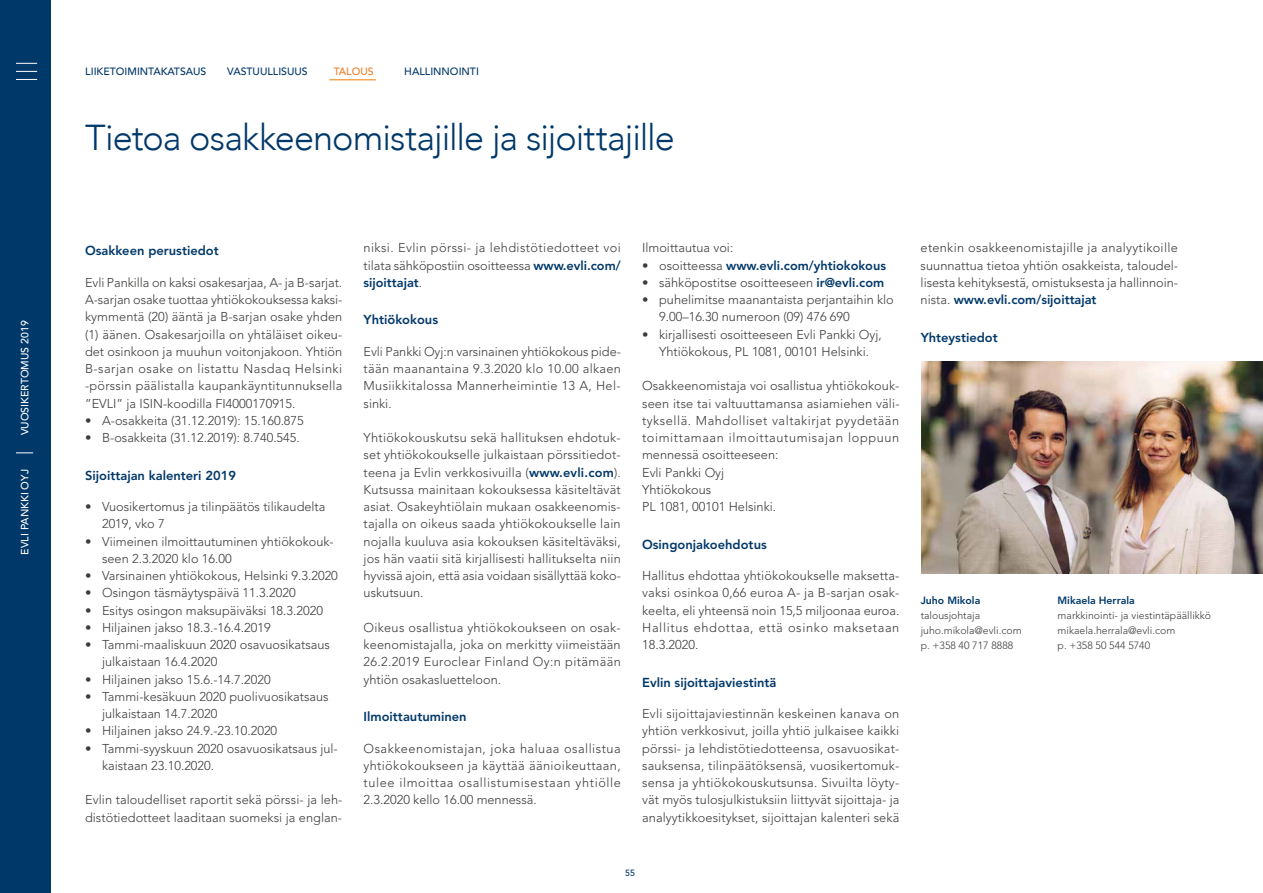
<style>
.page{position:relative;width:1263px;height:893px;background:#fff}
.page>*{position:absolute;margin:0;border:0;box-sizing:border-box;transform-origin:0 0}
.t1{font:300 36px "Avenir";letter-spacing:-.03em;color:#003869}
.t2{font:800 12.9px "Avenir LT Std";color:#003869}
.t3{font:300 12.75px/17.2px "Avenir LT Std";color:#3c3c3b;text-align:justify}
.t4{font:800 12.75px "Avenir LT Std";color:#003869}
.t5{font:300 10.5px/15px "Avenir LT Std";color:#3c3c3b}
.t6{font:500 10.5px "Avenir LT Std";color:#003869}
.t7{font:500 10.5px "Avenir LT Std";color:#fff}
.t8{font:800 10.5px "Avenir LT Std";color:#003869}
.t9{font:500 10.5px "Avenir LT Std";color:#f07e26}
.t10{font:500 9px "Avenir LT Std";color:#003869}
.s1{font-weight:800;color:#003869}
.s2{font-weight:300;color:#3c3c3b}
</style>
<div class="page">
<div style="left:0;top:0;width:51px;height:893px;background:#003869"></div>
<svg style="left:16px;top:453px;width:17px;height:1px"></svg>
<svg style="left:16px;top:79px;width:21px;height:1px"></svg>
<svg style="left:16px;top:63px;width:21px;height:1px"></svg>
<svg style="left:16px;top:71px;width:21px;height:1px"></svg>
<hr style="left:329px;top:79px;width:47px;height:1px;background:#ef7d00">
<img style="left:921px;top:361px;width:342px;height:212px">
<p class="t7" style="left:19px;top:435px;width:116px;rotate:-90deg">VUOSIKERTOMUS 2019</p>
<p class="t7" style="left:19px;top:555px;width:87px;rotate:-90deg">EVLI PANKKI OYJ</p>
<p class="t6" style="left:85px;top:65px;width:123px">LIIKETOIMINTAKATSAUS</p>
<p class="t6" style="left:227px;top:65px;width:82px">VASTUULLISUUS</p>
<p class="t6" style="left:404px;top:65px;width:76px">HALLINNOINTI</p>
<p class="t9" style="left:334px;top:65px;width:41px">TALOUS</p>
<h1 class="t1" style="left:85px;top:117px;width:591px">Tietoa osakkeenomistajille ja sijoittajille</h1>
<p class="t2" style="left:85px;top:243px;width:135px">Osakkeen perustiedot</p>
<p class="t3" style="left:85px;top:274px;width:259px">Evli Pankilla on kaksi osakesarjaa, A- ja B-sarjat.<br>A-sarjan osake tuottaa yhtiökokouksessa kaksi&shy;kymmentä (20) ääntä ja B-sarjan osake yhden (1) äänen. Osakesarjoilla on yhtäläiset oikeu&shy;det osinkoon ja muuhun voitonjakoon. Yhtiön B-sarjan osake on listattu Nasdaq Helsinki -pörssin päälistalla kaupankäyntitunnuksella ”EVLI” ja ISIN-koodilla FI4000170915.</p>
<p class="t3" style="left:85px;top:412px;width:220px">• A-osakkeita (31.12.2019): 15.160.875</p>
<p class="t3" style="left:85px;top:429px;width:216px">• B-osakkeita (31.12.2019): 8.740.545.</p>
<p class="t2" style="left:85px;top:467px;width:152px">Sijoittajan kalenteri 2019</p>
<p class="t3" style="left:102px;top:498px;width:225px;text-indent:-17px">• Vuosikertomus ja tilinpäätös tilikaudelta<br>2019, vko 7</p>
<p class="t3" style="left:102px;top:533px;width:233px;text-indent:-17px">• Viimeinen ilmoittautuminen yhtiökokouk&shy;seen 2.3.2020 klo 16.00</p>
<p class="t3" style="left:85px;top:567px;width:254px">• Varsinainen yhtiökokous, Helsinki 9.3.2020</p>
<p class="t3" style="left:85px;top:584px;width:212px">• Osingon täsmäytyspäivä 11.3.2020</p>
<p class="t3" style="left:85px;top:602px;width:239px">• Esitys osingon maksupäiväksi 18.3.2020</p>
<p class="t3" style="left:85px;top:619px;width:187px">• Hiljainen jakso 18.3.-16.4.2019</p>
<p class="t3" style="left:102px;top:636px;width:229px;text-indent:-17px">• Tammi-maaliskuun 2020 osavuosikatsaus julkaistaan 16.4.2020</p>
<p class="t3" style="left:85px;top:671px;width:187px">• Hiljainen jakso 15.6.-14.7.2020</p>
<p class="t3" style="left:102px;top:688px;width:228px;text-indent:-17px">• Tammi-kesäkuun 2020 puolivuosikatsaus julkaistaan 14.7.2020</p>
<p class="t3" style="left:85px;top:722px;width:194px">• Hiljainen jakso 24.9.-23.10.2020</p>
<p class="t3" style="left:102px;top:740px;width:237px;text-indent:-17px">• Tammi-syyskuun 2020 osavuosikatsaus jul&shy;kaistaan 23.10.2020.</p>
<p class="t3" style="left:85px;top:791px;width:259px">Evlin taloudelliset raportit sekä pörssi- ja leh&shy;distötiedotteet laaditaan suomeksi ja englan-</p>
<p class="t3" style="left:364px;top:239px;width:259px">niksi. Evlin pörssi- ja lehdistötiedotteet voi tilata sähköpostiin osoitteessa <span class="s1">www.evli.com/ sijoittajat</span>.</p>
<p class="t2" style="left:364px;top:312px;width:76px">Yhtiökokous</p>
<p class="t3" style="left:364px;top:343px;width:259px">Evli Pankki Oyj:n varsinainen yhtiökokous pide&shy;tään maanantaina 9.3.2020 klo 10.00 alkaen Musiikkitalossa Mannerheimintie 13 A, Hel&shy;sinki.</p>
<p class="t3" style="left:364px;top:429px;width:259px">Yhtiökokouskutsu sekä hallituksen ehdotuk&shy;set yhtiökokoukselle julkaistaan pörssitiedot&shy;teena ja Evlin verkkosivuilla (<span class="s1">www.evli.com</span>).<br>Kutsussa mainitaan kokouksessa käsiteltävät asiat. Osakeyhtiölain mukaan osakkeenomis&shy;tajalla on oikeus saada yhtiökokoukselle lain nojalla kuuluva asia kokouksen käsiteltäväksi, jos hän vaatii sitä kirjallisesti hallitukselta niin hyvissä ajoin, että asia voidaan sisällyttää koko&shy;uskutsuun.</p>
<p class="t3" style="left:364px;top:619px;width:259px">Oikeus osallistua yhtiökokoukseen on osak&shy;keenomistajalla, joka on merkitty viimeistään 26.2.2019 Euroclear Finland Oy:n pitämään yhtiön osakasluetteloon.</p>
<p class="t2" style="left:364px;top:709px;width:104px">Ilmoittautuminen</p>
<p class="t3" style="left:364px;top:740px;width:259px">Osakkeenomistajan, joka haluaa osallistua yhtiökokoukseen ja käyttää äänioikeuttaan, tulee ilmoittaa osallistumisestaan yhtiölle 2.3.2020 kello 16.00 mennessä.</p>
<p class="t3" style="left:642px;top:239px;width:93px">Ilmoittautua voi:</p>
<p class="t4" style="left:642px;top:258px;width:245px"><span class="s2">• osoitteessa</span> www.evli.com/yhtiokokous</p>
<p class="t3" style="left:642px;top:274px;width:244px">• sähköpostitse osoitteeseen <span class="s1">ir@evli.com</span></p>
<p class="t3" style="left:659px;top:291px;width:236px;text-indent:-17px">• puhelimitse maanantaista perjantaihin klo<br>9.00–16.30 numeroon (09) 476 690</p>
<p class="t3" style="left:642px;top:326px;width:241px;text-align:center">• kirjallisesti osoitteeseen Evli Pankki Oyj,<br>Yhtiökokous, PL 1081, 00101 Helsinki.</p>
<p class="t3" style="left:642px;top:377px;width:259px;text-align:left">Osakkeenomistaja voi osallistua yhtiökokouk&shy;seen itse tai valtuuttamansa asiamiehen väli&shy;tyksellä. Mahdolliset valtakirjat pyydetään toimittamaan ilmoittautumisajan loppuun mennessä osoitteeseen:<br>Evli Pankki Oyj<br>Yhtiökokous<br>PL 1081, 00101 Helsinki.</p>
<p class="t2" style="left:642px;top:536px;width:126px">Osingonjakoehdotus</p>
<p class="t3" style="left:642px;top:567px;width:259px">Hallitus ehdottaa yhtiökokoukselle maksetta&shy;vaksi osinkoa 0,66 euroa A- ja B-sarjan osak&shy;keelta, eli yhteensä noin 15,5 miljoonaa euroa.<br>Hallitus ehdottaa, että osinko maksetaan 18.3.2020.</p>
<p class="t2" style="left:642px;top:674px;width:136px">Evlin sijoittajaviestintä</p>
<p class="t3" style="left:642px;top:705px;width:259px">Evli sijoittajaviestinnän keskeinen kanava on yhtiön verkkosivut, joilla yhtiö julkaisee kaikki pörssi- ja lehdistötiedotteensa, osavuosikat&shy;sauksensa, tilinpäätöksensä, vuosikertomuk&shy;sensa ja yhtiökokouskutsunsa. Sivuilta löyty&shy;vät myös tulosjulkistuksiin liittyvät sijoittaja- ja analyytikkoesitykset, sijoittajan kalenteri sekä</p>
<p class="t10" style="left:625px;top:868px;width:12px">55</p>
<p class="t3" style="left:921px;top:239px;width:259px">etenkin osakkeenomistajille ja analyytikoille suunnattua tietoa yhtiön osakkeista, taloudel&shy;lisesta kehityksestä, omistuksesta ja hallinnoin&shy;nista. <span class="s1">www.evli.com/sijoittajat</span></p>
<p class="t2" style="left:921px;top:329px;width:79px">Yhteystiedot</p>
<p class="t8" style="left:921px;top:594px;width:61px">Juho Mikola</p>
<p class="t5" style="left:921px;top:608px;width:102px">talousjohtaja juho.mikola@evli.com p. +358 40 717 8888</p>
<p class="t8" style="left:1057px;top:594px;width:79px">Mikaela Herrala</p>
<p class="t5" style="left:1057px;top:608px;width:155px">markkinointi- ja viestintäpäällikkö mikaela.herrala@evli.com<br>p. +358 50 544 5740</p>
</div>
